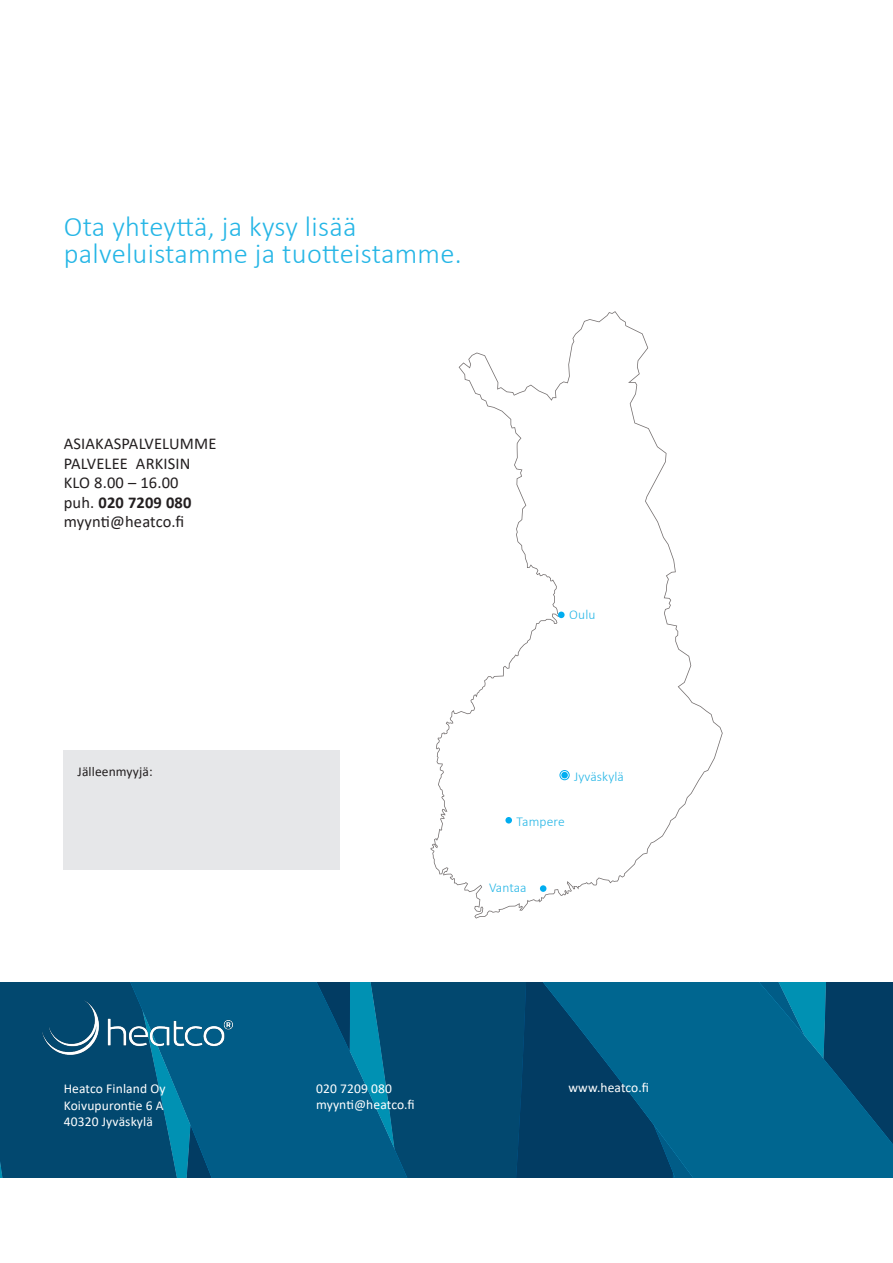
<style>
.page{position:relative;width:893px;height:1263px;background:#fff}
.page>*{position:absolute;margin:0;border:0;box-sizing:border-box;transform-origin:0 0}
.Sininen_pieni_otsikko{font:300 28.5px "Calibri";letter-spacing:.01em;color:#26b6e6}
.Leipis{font:16.5px "Calibri";letter-spacing:.01em;color:#231f20}
.Leipis-2{font:700 16.5px "Calibri";letter-spacing:.01em;color:#231f20}
.Leipis_nega{font:13.5px "Calibri";letter-spacing:.01em;color:#fff}
.Sininen_pieni_otsikko-2{font:300 13.5px "Calibri";letter-spacing:.01em;color:#26b6e6}
.Leipis-3{font:13.5px "Calibri";letter-spacing:.01em;color:#231f20}
.s1{font-weight:400}
</style>
<div class="page">
<svg style="left:407px;top:982px;width:486px;height:196px;background:#01547c"></svg>
<svg style="left:0;top:982px;width:407px;height:196px;background:#01577f"></svg>
<svg style="left:431px;top:311px;width:292px;height:607px"></svg>
<div style="left:561px;top:772px;width:7px;height:6px;background:#00adf0;border-radius:50%"></div>
<div style="left:560px;top:770px;width:9px;height:10px;border:1px solid #00adf0;border-radius:50%"></div>
<div style="left:540px;top:885px;width:6px;height:7px;background:#00adf0;border-radius:50%"></div>
<div style="left:505px;top:817px;width:7px;height:6px;background:#00adf0;border-radius:50%"></div>
<div style="left:558px;top:612px;width:7px;height:6px;background:#00adf0;border-radius:50%"></div>
<div style="left:64px;top:750px;width:276px;height:120px;background:#e6e7e9"></div>
<img style="left:28px;top:991px;width:219px;height:72px">
<p class="Sininen_pieni_otsikko" style="left:64px;top:209px;width:294px">Ota yhteyttä, ja kysy lisää</p>
<p class="Sininen_pieni_otsikko" style="left:64px;top:236px;width:399px">palveluistamme ja tuotteistamme.</p>
<p class="Leipis" style="left:64px;top:432px;width:154px">ASIAKASPALVELUMME</p>
<p class="Leipis" style="left:64px;top:452px;width:128px">PALVELEE ARKISIN</p>
<p class="Leipis" style="left:64px;top:471px;width:116px">KLO 8.00 – 16.00</p>
<p class="Leipis-2" style="left:64px;top:491px;width:129px"><span class="s1">puh.</span> 020 7209 080</p>
<p class="Leipis" style="left:64px;top:510px;width:122px">myynti@heatco.fi</p>
<p class="Leipis-3" style="left:78px;top:762px;width:77px">Jälleenmyyjä:</p>
<p class="Sininen_pieni_otsikko-2" style="left:569px;top:606px;width:28px">Oulu</p>
<p class="Sininen_pieni_otsikko-2" style="left:574px;top:768px;width:51px">Jyväskylä</p>
<p class="Sininen_pieni_otsikko-2" style="left:517px;top:813px;width:50px">Tampere</p>
<p class="Sininen_pieni_otsikko-2" style="left:489px;top:879px;width:39px">Vantaa</p>
<p class="Leipis_nega" style="left:64px;top:1079px;width:103px">Heatco Finland Oy</p>
<p class="Leipis_nega" style="left:64px;top:1096px;width:101px">Koivupurontie 6 A</p>
<p class="Leipis_nega" style="left:64px;top:1112px;width:91px">40320 Jyväskylä</p>
<p class="Leipis_nega" style="left:316px;top:1079px;width:78px">020 7209 080</p>
<p class="Leipis_nega" style="left:316px;top:1095px;width:100px">myynti@heatco.fi</p>
<p class="Leipis_nega" style="left:568px;top:1078px;width:82px">www.heatco.fi</p>
</div>
